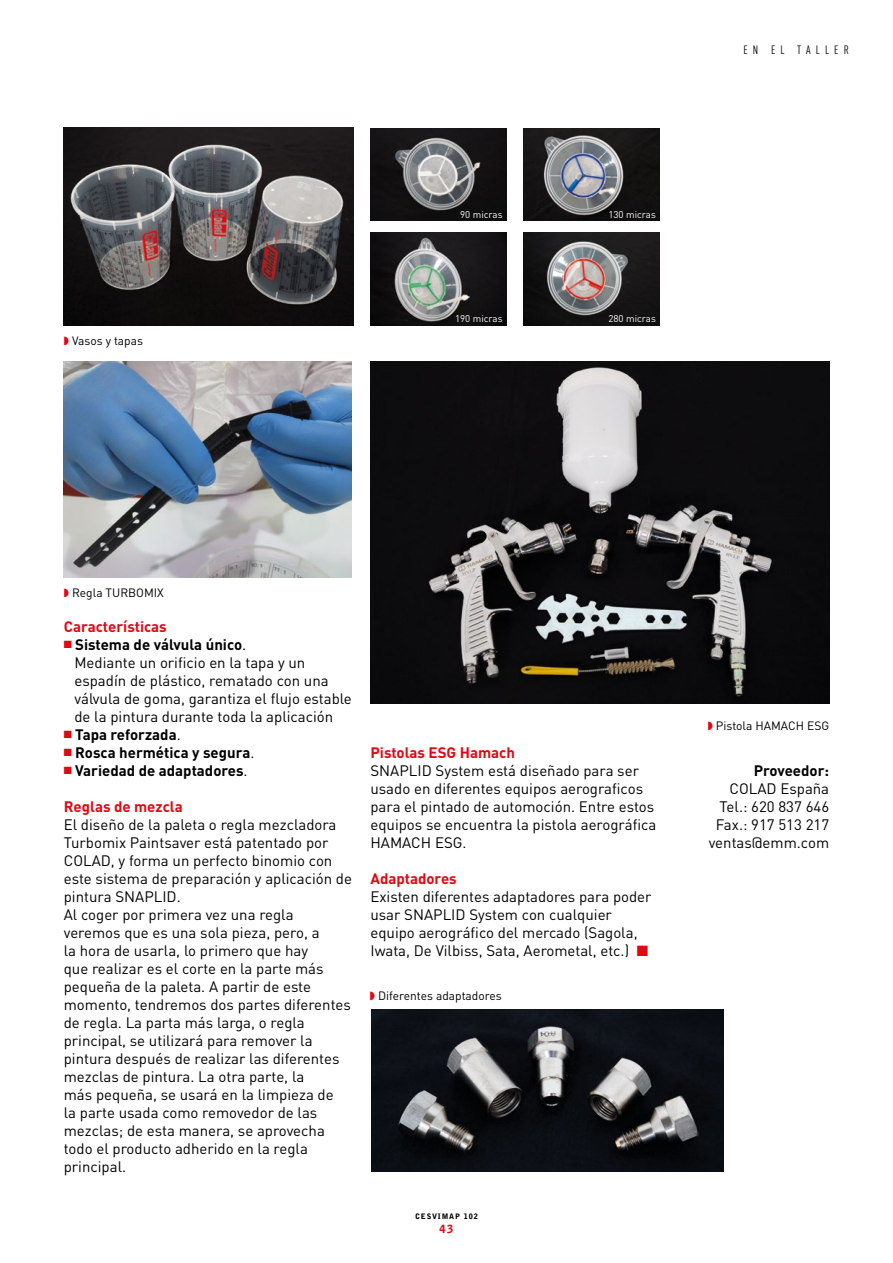
<style>
.page{position:relative;width:893px;height:1263px;background:#fff}
.page>*{position:absolute;margin:0;border:0;box-sizing:border-box;transform-origin:0 0}
.t1{font:15px/18px "DIN";color:#000}
.t2{font:700 15px "DIN";color:#000}
.t3{font:700 15px "DIN";color:#e30613}
.t4{font:12px "DIN";color:#000}
.t5{font:12px "DIN Cond";letter-spacing:.43em;color:#000}
.t6{font:900 11.25px "Bell Gothic";color:#e30613}
.t7{font:9.75px "DIN";color:#fff}
.t8{font:900 7.5px "Bell Gothic";letter-spacing:.11em;color:#000}
.s1{color:#e30613}
.s2{font-weight:700}
.s3{font-weight:400}
</style>
<div class="page">
<img style="left:64px;top:128px;width:289px;height:198px">
<img style="left:370px;top:128px;width:136px;height:93px">
<img style="left:523px;top:128px;width:136px;height:93px">
<img style="left:370px;top:233px;width:136px;height:93px">
<img style="left:523px;top:233px;width:136px;height:93px">
<img style="left:64px;top:362px;width:287px;height:216px">
<img style="left:370px;top:362px;width:459px;height:342px">
<img style="left:371px;top:1010px;width:353px;height:161px">
<p class="t4" style="left:72px;top:333px;width:72px">Vasos y tapas</p>
<p class="t7" style="left:460px;top:208px;width:44px">90 micras</p>
<p class="t7" style="left:608px;top:208px;width:49px">130 micras</p>
<p class="t7" style="left:455px;top:312px;width:49px">190 micras</p>
<p class="t7" style="left:608px;top:312px;width:49px">280 micras</p>
<p class="t5" style="left:743px;top:42px;width:107px">EN EL TALLER</p>
<p class="t4" style="left:72px;top:585px;width:93px">Regla TURBOMIX</p>
<p class="t3" style="left:64px;top:616px;width:105px">Características</p>
<p class="t1" style="left:74px;top:635px;width:279px;text-indent:-11px"><span class="s1">■</span> <span class="s2">Sistema de válvula único</span>.<br>Mediante un orificio en la tapa y un espadín de plástico, rematado con una válvula de goma, garantiza el flujo estable de la pintura durante toda la aplicación</p>
<p class="t2" style="left:64px;top:724px;width:118px"><span class="s1">■</span> Tapa reforzada<span class="s3">.</span></p>
<p class="t2" style="left:64px;top:742px;width:192px"><span class="s1">■</span> Rosca hermética y segura<span class="s3">.</span></p>
<p class="t2" style="left:64px;top:760px;width:185px"><span class="s1">■</span> Variedad de adaptadores<span class="s3">.</span></p>
<p class="t3" style="left:64px;top:796px;width:120px">Reglas de mezcla</p>
<p class="t1" style="left:64px;top:815px;width:290px">El diseño de la paleta o regla mezcladora Turbomix Paintsaver está patentado por COLAD, y forma un perfecto binomio con este sistema de preparación y aplicación de pintura SNAPLID.<br>Al coger por primera vez una regla veremos que es una sola pieza, pero, a<br>la hora de usarla, lo primero que hay<br>que realizar es el corte en la parte más pequeña de la paleta. A partir de este momento, tendremos dos partes diferentes de regla. La parta más larga, o regla principal, se utilizará para remover la pintura después de realizar las diferentes mezclas de pintura. La otra parte, la<br>más pequeña, se usará en la limpieza de<br>la parte usada como removedor de las mezclas; de esta manera, se aprovecha todo el producto adherido en la regla principal.</p>
<p class="t3" style="left:370px;top:742px;width:146px">Pistolas ESG Hamach</p>
<p class="t1" style="left:370px;top:761px;width:287px">SNAPLID System está diseñado para ser usado en diferentes equipos aerograficos para el pintado de automoción. Entre estos equipos se encuentra la pistola aerográfica HAMACH ESG.</p>
<p class="t3" style="left:370px;top:868px;width:88px">Adaptadores</p>
<p class="t1" style="left:370px;top:887px;width:283px">Existen diferentes adaptadores para poder usar SNAPLID System con cualquier equipo aerográfico del mercado (Sagola, Iwata, De Vilbiss, Sata, Aerometal, etc.) <span class="s1">■</span></p>
<p class="t4" style="left:378px;top:988px;width:125px">Diferentes adaptadores</p>
<p class="t8" style="left:415px;top:1212px;width:64px">CESVIMAP 102</p>
<p class="t6" style="left:440px;top:1222px;width:15px">43</p>
<p class="t4" style="left:716px;top:718px;width:115px">Pistola HAMACH ESG</p>
<p class="t2" style="left:754px;top:760px;width:77px">Proveedor:</p>
<p class="t1" style="left:709px;top:779px;width:122px;text-align:right">COLAD España<br>Tel.: 620 837 646<br>Fax.: 917 513 217 ventas@emm.com</p>
</div>
